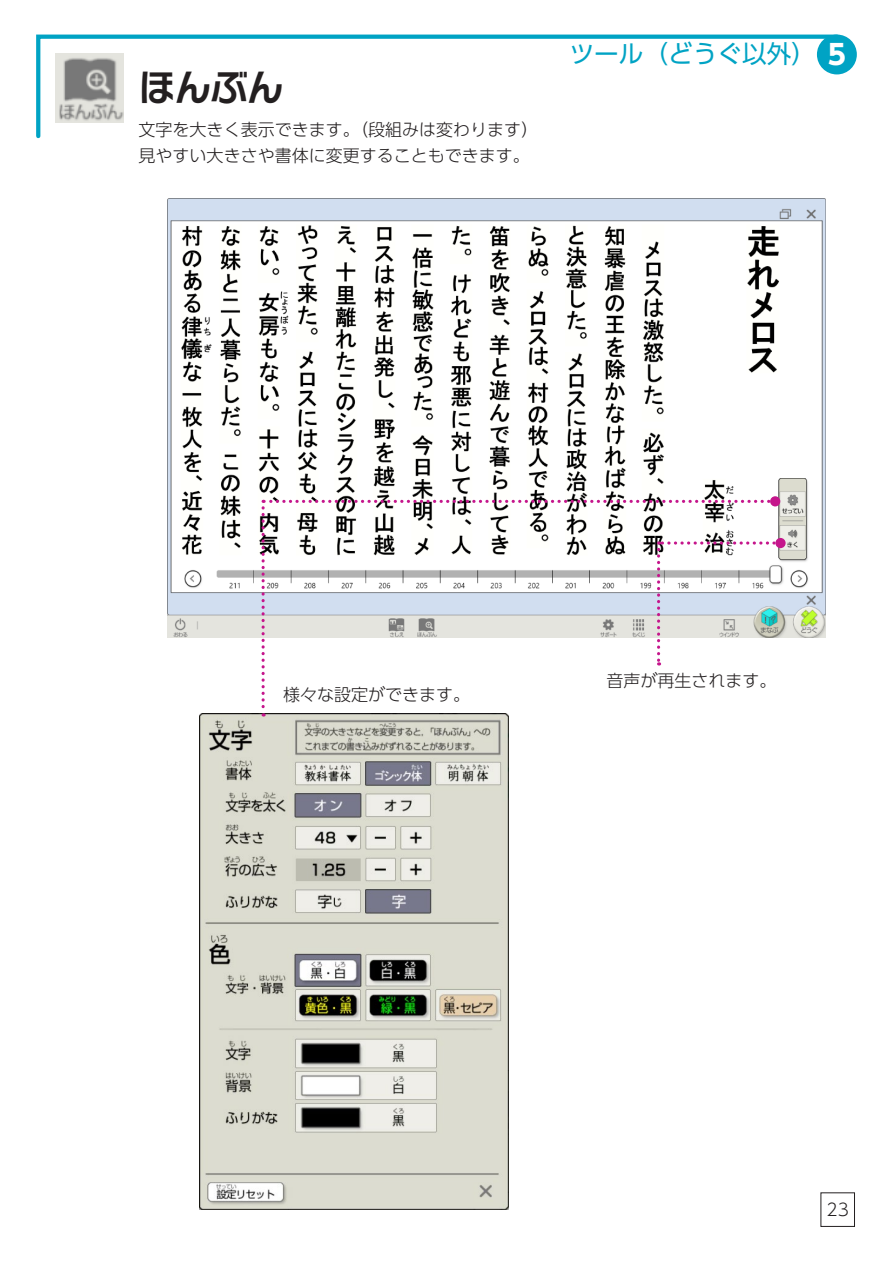
<style>
.page{position:relative;width:893px;height:1263px;background:#fff}
.page>*{position:absolute;margin:0;border:0;box-sizing:border-box;transform-origin:0 0}
.t1{font:700 36.15px "Typelabo N Std De";color:#231f20}
.t2{font:24.6px "UD Shin Go Pro";color:#00a3c4}
.t3{font:300 16.95px/25.5px "UD Shin Go Pro";color:#231f20}
.s1{font-weight:700;font-size:27.45px;color:#fff}
</style>
<div class="page">
<img style="left:167px;top:199px;width:659px;height:439px">
<img style="left:200px;top:714px;width:308px;height:495px">
<svg style="left:770px;top:496px;width:10px;height:10px"></svg>
<svg style="left:261px;top:500px;width:520px;height:216px"></svg>
<div style="left:775px;top:538px;width:11px;height:10px;background:#c5168c;border-radius:50%"></div>
<div style="left:819px;top:37px;width:36px;height:35px;background:#00a3c4;border-radius:50%"></div>
<div style="left:817px;top:35px;width:40px;height:39px;border:4px solid #00a3c4;border-radius:50%"></div>
<svg style="left:36px;top:34px;width:805px;height:105px"></svg>
<img style="left:55px;top:53px;width:68px;height:69px">
<div style="left:820px;top:1192px;width:35px;height:35px;border:1px solid #231f20"></div>
<h1 class="t1" style="left:139px;top:60px;width:146px">ほんぶん</h1>
<p class="t3" style="left:139px;top:116px;width:401px">文字を大きく表示できます。（段組みは変わります）見やすい大きさや書体に変更することもできます。</p>
<h2 class="t2" style="left:569px;top:34px;width:278px">ツール（どうぐ以外） <span class="s1">5</span></h2>
<p class="t3" style="left:283px;top:681px;width:189px">様々な設定ができます。</p>
<p class="t3" style="left:606px;top:667px;width:172px">音声が再生されます。</p>
<p class="t3" style="left:826px;top:1196px;width:24px">23</p>
</div>
